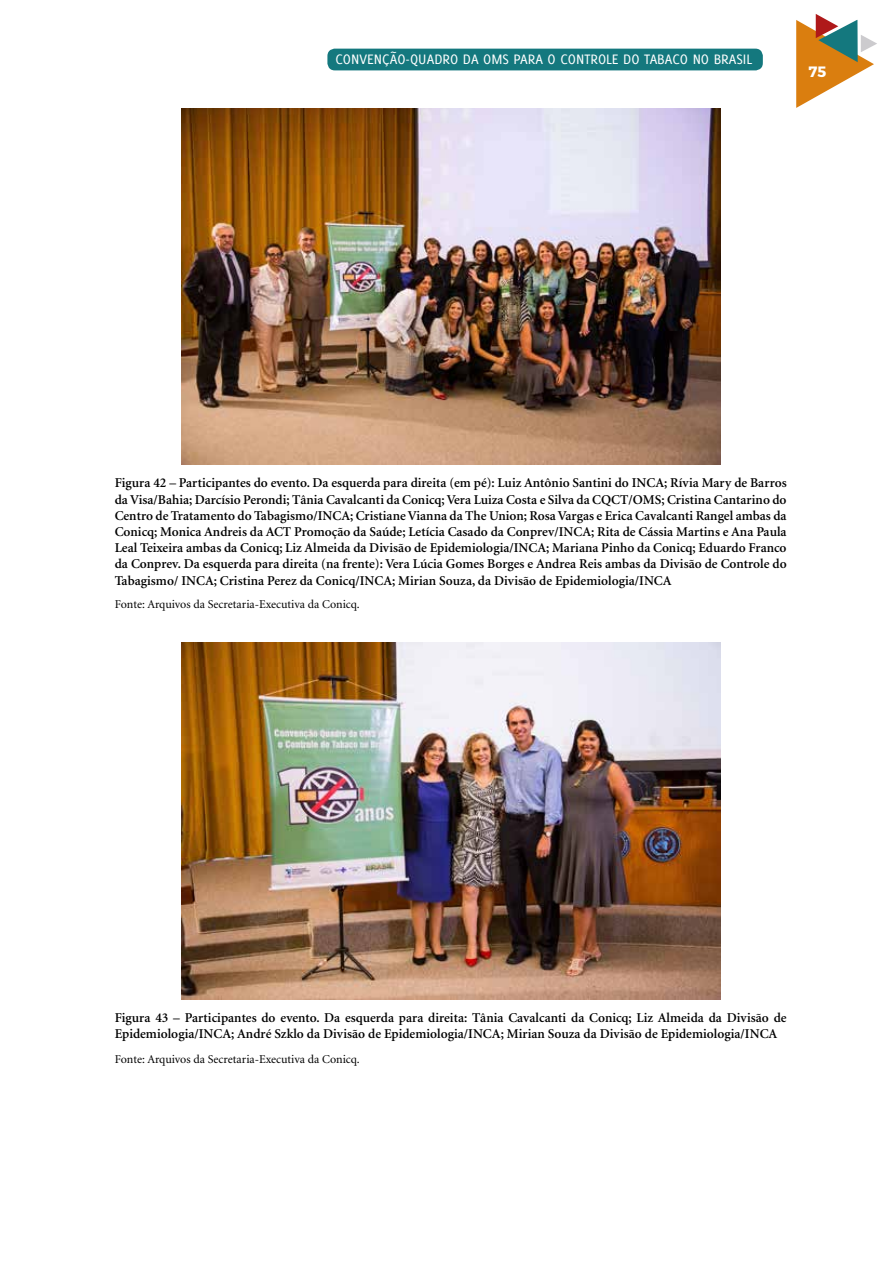
<style>
.page{position:relative;width:893px;height:1263px;background:#fff}
.page>*{position:absolute;margin:0;border:0;box-sizing:border-box;transform-origin:0 0}
.t1{font:15px "Delicious";color:#fff}
.t2{font:700 15px "Montserrat";color:#fff}
.t3{font:600 13.5px/16.2px "Minion";color:#000;text-align:justify}
.t4{font:12px "Minion";color:#000}
</style>
<div class="page">
<svg style="left:796px;top:14px;width:81px;height:94px"></svg>
<div style="left:327px;top:49px;width:436px;height:21px;background:#14787e;border-radius:7px"></div>
<img style="left:181px;top:108px;width:539px;height:357px">
<img style="left:181px;top:643px;width:539px;height:357px">
<p class="t1" style="left:335px;top:51px;width:418px">CONVENÇÃO-QUADRO DA OMS PARA O CONTROLE DO TABACO NO BRASIL</p>
<p class="t2" style="left:809px;top:62px;width:19px">75</p>
<p class="t3" style="left:115px;top:475px;width:673px">Figura 42 – Participantes do evento. Da esquerda para direita (em pé): Luiz Antônio Santini do INCA; Rívia Mary de Barros da Visa/Bahia; Darcísio Perondi; Tânia Cavalcanti da Conicq; Vera Luiza Costa e Silva da CQCT/OMS; Cristina Cantarino do Centro de Tratamento do Tabagismo/INCA; Cristiane Vianna da The Union; Rosa Vargas e Erica Cavalcanti Rangel ambas da Conicq; Monica Andreis da ACT Promoção da Saúde; Letícia Casado da Conprev/INCA; Rita de Cássia Martins e Ana Paula Leal Teixeira ambas da Conicq; Liz Almeida da Divisão de Epidemiologia/INCA; Mariana Pinho da Conicq; Eduardo Franco da Conprev. Da esquerda para direita (na frente): Vera Lúcia Gomes Borges e Andrea Reis ambas da Divisão de Controle do Tabagismo/ INCA; Cristina Perez da Conicq/INCA; Mirian Souza, da Divisão de Epidemiologia/INCA</p>
<p class="t4" style="left:115px;top:598px;width:247px">Fonte: Arquivos da Secretaria-Executiva da Conicq.</p>
<p class="t3" style="left:115px;top:1010px;width:673px">Figura 43 – Participantes do evento. Da esquerda para direita: Tânia Cavalcanti da Conicq; Liz Almeida da Divisão de<br>Epidemiologia/INCA; André Szklo da Divisão de Epidemiologia/INCA; Mirian Souza da Divisão de Epidemiologia/INCA</p>
<p class="t4" style="left:115px;top:1053px;width:247px">Fonte: Arquivos da Secretaria-Executiva da Conicq.</p>
</div>
